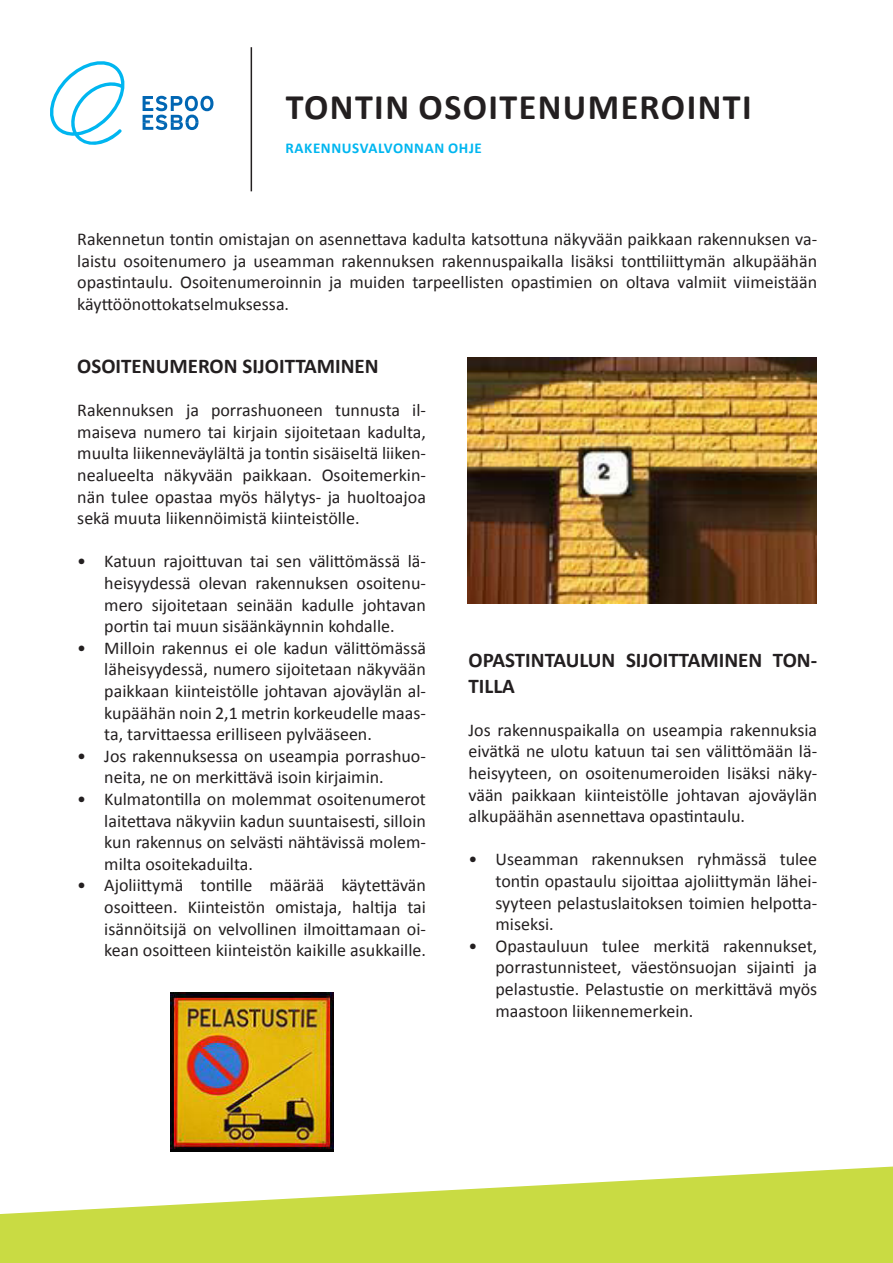
<style>
.page{position:relative;width:893px;height:1263px;background:#fff}
.page>*{position:absolute;margin:0;border:0;box-sizing:border-box;transform-origin:0 0}
.Otsikko_1{font:700 36px "Calibri";letter-spacing:.04em;color:#231f20}
.Leipis{font:700 21px/25.2px "Calibri";color:#231f20}
.Otsikko_2{font:700 21px "Calibri";color:#231f20}
.Leipis-2{font:18px/21.6px "Calibri";color:#231f20;text-align:justify}
.Otsikko_1_1__Rakennu{font:700 15px "Calibri";letter-spacing:.04em;color:#00b6f0}
</style>
<div class="page">
<svg style="left:0;top:1166px;width:893px;height:97px"></svg>
<svg style="left:143px;top:96px;width:70px;height:34px"></svg>
<svg style="left:50px;top:61px;width:75px;height:84px"></svg>
<hr style="left:251px;top:47px;width:1px;height:144px;background:#231f20">
<img style="left:468px;top:357px;width:349px;height:246px">
<img style="left:170px;top:993px;width:163px;height:158px">
<p class="Otsikko_1" style="left:286px;top:85px;width:467px">TONTIN OSOITENUMEROINTI</p>
<p class="Otsikko_1_1__Rakennu" style="left:286px;top:139px;width:198px">RAKENNUSVALVONNAN OHJE</p>
<p class="Leipis-2" style="left:77px;top:228px;width:741px">Rakennetun tontin omistajan on asennettava kadulta katsottuna näkyvään paikkaan rakennuksen va&shy;laistu osoitenumero ja useamman rakennuksen rakennuspaikalla lisäksi tonttiliittymän alkupäähän opastintaulu. Osoitenumeroinnin ja muiden tarpeellisten opastimien on oltava valmiit viimeistään käyttöönottokatselmuksessa.</p>
<p class="Otsikko_2" style="left:77px;top:353px;width:303px">OSOITENUMERON SIJOITTAMINEN</p>
<p class="Leipis-2" style="left:77px;top:399px;width:350px">Rakennuksen ja porrashuoneen tunnusta il&shy;maiseva numero tai kirjain sijoitetaan kadulta, muulta liikenneväylältä ja tontin sisäiseltä liiken&shy;nealueelta näkyvään paikkaan. Osoitemerkin&shy;nän tulee opastaa myös hälytys- ja huoltoajoa sekä muuta liikennöimistä kiinteistölle.</p>
<p class="Leipis-2" style="left:104px;top:551px;width:323px;text-indent:-27px">• Katuun rajoittuvan tai sen välittömässä lä&shy;heisyydessä olevan rakennuksen osoitenu&shy;mero sijoitetaan seinään kadulle johtavan portin tai muun sisäänkäynnin kohdalle.</p>
<p class="Leipis-2" style="left:104px;top:637px;width:323px;text-indent:-27px">• Milloin rakennus ei ole kadun välittömässä läheisyydessä, numero sijoitetaan näkyvään paikkaan kiinteistölle johtavan ajoväylän al&shy;kupäähän noin 2,1 metrin korkeudelle maas&shy;ta, tarvittaessa erilliseen pylvääseen.</p>
<p class="Leipis-2" style="left:104px;top:745px;width:323px;text-indent:-27px">• Jos rakennuksessa on useampia porrashuo&shy;neita, ne on merkittävä isoin kirjaimin.</p>
<p class="Leipis-2" style="left:104px;top:788px;width:323px;text-indent:-27px">• Kulmatontilla on molemmat osoitenumerot laitettava näkyviin kadun suuntaisesti, silloin kun rakennus on selvästi nähtävissä molem&shy;milta osoitekaduilta.</p>
<p class="Leipis-2" style="left:104px;top:875px;width:323px;text-indent:-27px">• Ajoliittymä tontille määrää käytettävän osoitteen. Kiinteistön omistaja, haltija tai isännöitsijä on velvollinen ilmoittamaan oi&shy;kean osoitteen kiinteistön kaikille asukkaille.</p>
<p class="Leipis" style="left:468px;top:648px;width:350px">OPASTINTAULUN SIJOITTAMINEN TON-<br>TILLA</p>
<p class="Leipis-2" style="left:468px;top:719px;width:350px">Jos rakennuspaikalla on useampia rakennuksia eivätkä ne ulotu katuun tai sen välittömään lä&shy;heisyyteen, on osoitenumeroiden lisäksi näky&shy;vään paikkaan kiinteistölle johtavan ajoväylän alkupäähän asennettava opastintaulu.</p>
<p class="Leipis-2" style="left:495px;top:849px;width:323px;text-indent:-27px">• Useamman rakennuksen ryhmässä tulee tontin opastaulu sijoittaa ajoliittymän lähei&shy;syyteen pelastuslaitoksen toimien helpotta&shy;miseksi.</p>
<p class="Leipis-2" style="left:495px;top:935px;width:323px;text-indent:-27px">• Opastauluun tulee merkitä rakennukset, porrastunnisteet, väestönsuojan sijainti ja pelastustie. Pelastustie on merkittävä myös maastoon liikennemerkein.</p>
</div>
